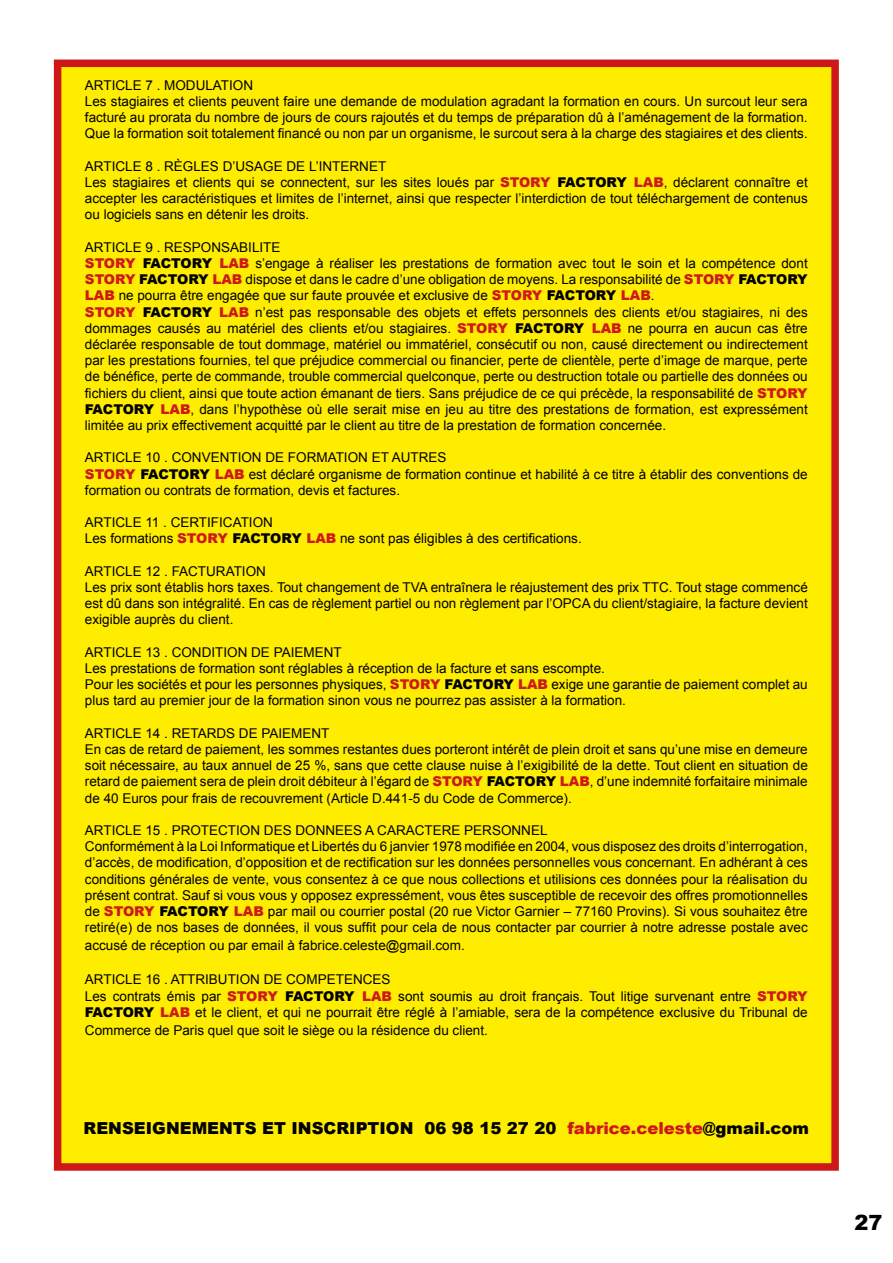
<style>
.page{position:relative;width:893px;height:1263px;background:#fff}
.page>*{position:absolute;margin:0;border:0;box-sizing:border-box;transform-origin:0 0}
.t1{font:900 21px "Arial";color:#000}
.t2{font:900 16.5px "Arial";color:#000}
.t3{font:13.5px/16.2px "Arial";color:#000}
.s1{font-weight:900;color:#cd1a1a}
.s2{font-weight:900}
.s3{color:#cd1719}
</style>
<div class="page">
<div style="left:54px;top:60px;width:785px;height:1111px;background:#ffed00;border:8px solid #cd1719"></div>
<p class="t3" style="left:85px;top:77px;width:724px">ARTICLE 7 . MODULATION<br>Les stagiaires et clients peuvent faire une demande de modulation agradant la formation en cours. Un surcout leur sera facturé au prorata du nombre de jours de cours rajoutés et du temps de préparation dû à l’aménagement de la formation.<br>Que la formation soit totalement financé ou non par un organisme, le surcout sera à la charge des stagiaires et des clients.</p>
<p class="t3" style="left:85px;top:158px;width:724px">ARTICLE 8 . RÈGLES D’USAGE DE L’INTERNET<br>Les stagiaires et clients qui se connectent, sur les sites loués par <span class="s1">STORY</span> <span class="s2">FACTORY</span> <span class="s1">LAB</span>, déclarent connaître et accepter les caractéristiques et limites de l’internet, ainsi que respecter l’interdiction de tout téléchargement de contenus ou logiciels sans en détenir les droits.</p>
<p class="t3" style="left:85px;top:239px;width:724px">ARTICLE 9 . RESPONSABILITE<br><span class="s1">STORY</span> <span class="s2">FACTORY</span> <span class="s1">LAB</span> s’engage à réaliser les prestations de formation avec tout le soin et la compétence dont <span class="s1">STORY</span> <span class="s2">FACTORY</span> <span class="s1">LAB</span> dispose et dans le cadre d’une obligation de moyens. La responsabilité de <span class="s1">STORY</span> <span class="s2">FACTORY </span><span class="s1">LAB</span> ne pourra être engagée que sur faute prouvée et exclusive de <span class="s1">STORY</span> <span class="s2">FACTORY</span> <span class="s1">LAB</span>.<br><span class="s1">STORY</span> <span class="s2">FACTORY</span> <span class="s1">LAB</span> n’est pas responsable des objets et effets personnels des clients et/ou stagiaires, ni des dommages causés au matériel des clients et/ou stagiaires. <span class="s1">STORY</span> <span class="s2">FACTORY</span> <span class="s1">LAB</span> ne pourra en aucun cas être déclarée responsable de tout dommage, matériel ou immatériel, consécutif ou non, causé directement ou indirectement par les prestations fournies, tel que préjudice commercial ou financier, perte de clientèle, perte d’image de marque, perte de bénéfice, perte de commande, trouble commercial quelconque, perte ou destruction totale ou partielle des données ou fichiers du client, ainsi que toute action émanant de tiers. Sans préjudice de ce qui précède, la responsabilité de <span class="s1">STORY </span><span class="s2">FACTORY</span> <span class="s1">LAB</span>, dans l’hypothèse où elle serait mise en jeu au titre des prestations de formation, est expressément limitée au prix effectivement acquitté par le client au titre de la prestation de formation concernée.</p>
<p class="t3" style="left:85px;top:450px;width:724px">ARTICLE 10 . CONVENTION DE FORMATION ET AUTRES<br><span class="s1">STORY</span> <span class="s2">FACTORY</span> <span class="s1">LAB</span> est déclaré organisme de formation continue et habilité à ce titre à établir des conventions de formation ou contrats de formation, devis et factures.</p>
<p class="t3" style="left:85px;top:514px;width:498px">ARTICLE 11 . CERTIFICATION<br>Les formations <span class="s1">STORY</span> <span class="s2">FACTORY</span> <span class="s1">LAB</span> ne sont pas éligibles à des certifications.</p>
<p class="t3" style="left:85px;top:563px;width:724px">ARTICLE 12 . FACTURATION<br>Les prix sont établis hors taxes. Tout changement de TVA entraînera le réajustement des prix TTC. Tout stage commencé est dû dans son intégralité. En cas de règlement partiel ou non règlement par l’OPCA du client/stagiaire, la facture devient exigible auprès du client.</p>
<p class="t3" style="left:85px;top:644px;width:724px">ARTICLE 13 . CONDITION DE PAIEMENT<br>Les prestations de formation sont réglables à réception de la facture et sans escompte.<br>Pour les sociétés et pour les personnes physiques, <span class="s1">STORY</span> <span class="s2">FACTORY</span> <span class="s1">LAB</span> exige une garantie de paiement complet au plus tard au premier jour de la formation sinon vous ne pourrez pas assister à la formation.</p>
<p class="t3" style="left:85px;top:725px;width:724px">ARTICLE 14 . RETARDS DE PAIEMENT<br>En cas de retard de paiement, les sommes restantes dues porteront intérêt de plein droit et sans qu’une mise en demeure soit nécessaire, au taux annuel de 25 %, sans que cette clause nuise à l’exigibilité de la dette. Tout client en situation de retard de paiement sera de plein droit débiteur à l’égard de <span class="s1">STORY</span> <span class="s2">FACTORY</span> <span class="s1">LAB</span>, d’une indemnité forfaitaire minimale de 40 Euros pour frais de recouvrement (Article D.441-5 du Code de Commerce).</p>
<p class="t3" style="left:85px;top:822px;width:724px">ARTICLE 15 . PROTECTION DES DONNEES A CARACTERE PERSONNEL<br>Conformément à la Loi Informatique et Libertés du 6 janvier 1978 modifiée en 2004, vous disposez des droits d’interrogation, d’accès, de modification, d’opposition et de rectification sur les données personnelles vous concernant. En adhérant à ces conditions générales de vente, vous consentez à ce que nous collections et utilisions ces données pour la réalisation du présent contrat. Sauf si vous vous y opposez expressément, vous êtes susceptible de recevoir des offres promotionnelles de <span class="s1">STORY</span> <span class="s2">FACTORY</span> <span class="s1">LAB</span> par mail ou courrier postal (20 rue Victor Garnier – 77160 Provins). Si vous souhaitez être retiré(e) de nos bases de données, il vous suffit pour cela de nous contacter par courrier à notre adresse postale avec</p>
<p class="t3" style="left:85px;top:937px;width:381px">accusé de réception ou par email à fabrice.celeste@gmail.com.</p>
<p class="t3" style="left:85px;top:972px;width:724px">ARTICLE 16 . ATTRIBUTION DE COMPETENCES<br>Les contrats émis par <span class="s1">STORY</span> <span class="s2">FACTORY</span> <span class="s1">LAB</span> sont soumis au droit français. Tout litige survenant entre <span class="s1">STORY<br></span><span class="s2">FACTORY</span> <span class="s1">LAB</span> et le client, et qui ne pourrait être réglé à l’amiable, sera de la compétence exclusive du Tribunal de</p>
<p class="t3" style="left:85px;top:1022px;width:404px">Commerce de Paris quel que soit le siège ou la résidence du client.</p>
<p class="t2" style="left:84px;top:1116px;width:727px">RENSEIGNEMENTS ET INSCRIPTION 06 98 15 27 20 <span class="s3">fabrice.celeste</span>@gmail.com</p>
<h1 class="t1" style="left:855px;top:1207px;width:30px">27</h1>
</div>
